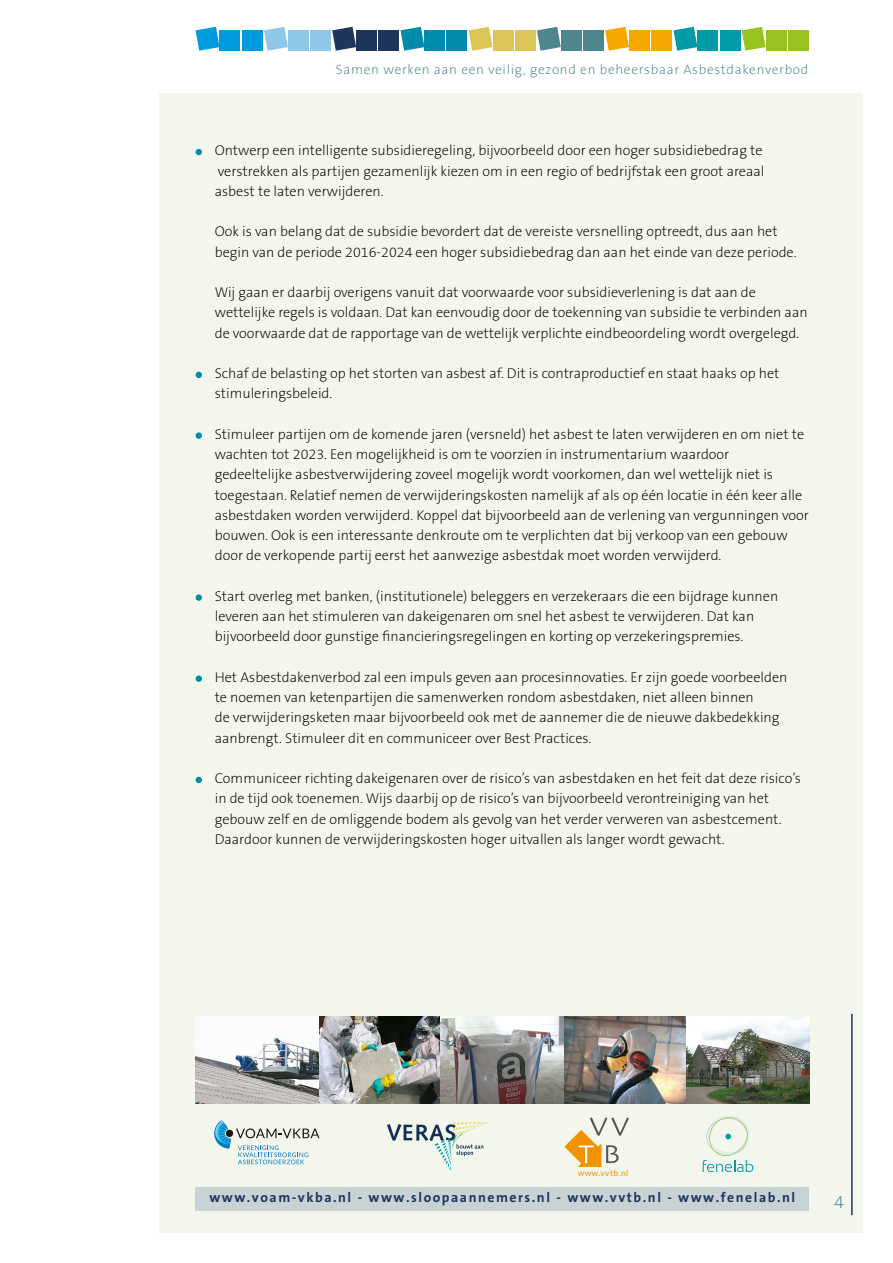
<style>
.page{position:relative;width:893px;height:1263px;background:#fff}
.page>*{position:absolute;margin:0;border:0;box-sizing:border-box;transform-origin:0 0}
.t1{font:200 18px "The Sans B2";color:#4e868e}
.t2{font:200 14.25px/20.2px "The Sans B2";color:#000}
.t3{font:700 13.8px "The Sans B7";letter-spacing:.11em;color:#1f355e}
.t4{font:200 13.5px "The Sans B2";letter-spacing:.05em;color:#4e868e}
.t5{font:8.55px "Lato";letter-spacing:.05em;color:#f39200}
</style>
<div class="page">
<div style="left:159px;top:94px;width:704px;height:1139px;background:#f2f6ec"></div>
<div style="left:196px;top:1187px;width:613px;height:24px;background:#c7d2d5"></div>
<svg style="left:214px;top:1120px;width:105px;height:44px"></svg>
<img style="left:196px;top:1016px;width:613px;height:87px">
<svg style="left:387px;top:1122px;width:102px;height:48px"></svg>
<svg style="left:564px;top:1117px;width:65px;height:50px"></svg>
<svg style="left:703px;top:1115px;width:50px;height:57px"></svg>
<svg style="left:196px;top:27px;width:24px;height:24px"></svg>
<div style="left:220px;top:30px;width:20px;height:21px;background:#009bde"></div>
<div style="left:242px;top:30px;width:20px;height:21px;background:#009bde"></div>
<svg style="left:264px;top:27px;width:24px;height:24px"></svg>
<div style="left:288px;top:30px;width:21px;height:21px;background:#8fc7e8"></div>
<div style="left:310px;top:30px;width:21px;height:21px;background:#8fc7e8"></div>
<svg style="left:332px;top:27px;width:24px;height:24px"></svg>
<div style="left:356px;top:30px;width:21px;height:21px;background:#1f355e"></div>
<div style="left:378px;top:30px;width:21px;height:21px;background:#1f355e"></div>
<svg style="left:400px;top:27px;width:24px;height:24px"></svg>
<div style="left:425px;top:30px;width:20px;height:21px;background:#008aab"></div>
<div style="left:447px;top:30px;width:20px;height:21px;background:#008aab"></div>
<svg style="left:469px;top:27px;width:24px;height:24px"></svg>
<div style="left:493px;top:30px;width:20px;height:21px;background:#dcc555"></div>
<div style="left:515px;top:30px;width:21px;height:21px;background:#dcc555"></div>
<svg style="left:537px;top:27px;width:24px;height:24px"></svg>
<div style="left:561px;top:30px;width:21px;height:21px;background:#4e868e"></div>
<div style="left:583px;top:30px;width:21px;height:21px;background:#4e868e"></div>
<svg style="left:605px;top:27px;width:24px;height:24px"></svg>
<div style="left:629px;top:30px;width:21px;height:21px;background:#f7a800"></div>
<div style="left:651px;top:30px;width:21px;height:21px;background:#f7a800"></div>
<svg style="left:673px;top:27px;width:24px;height:24px"></svg>
<div style="left:698px;top:30px;width:20px;height:21px;background:#009ba7"></div>
<div style="left:720px;top:30px;width:20px;height:21px;background:#009ba7"></div>
<svg style="left:742px;top:27px;width:24px;height:24px"></svg>
<div style="left:766px;top:30px;width:21px;height:21px;background:#98c21f"></div>
<div style="left:788px;top:30px;width:21px;height:21px;background:#98c21f"></div>
<hr style="left:851px;top:1014px;width:2px;height:201px;background:#1f355e">
<svg style="left:196px;top:149px;width:6px;height:6px"></svg>
<svg style="left:196px;top:372px;width:6px;height:6px"></svg>
<div style="left:196px;top:432px;width:6px;height:7px;background:#008aab;border-radius:50%"></div>
<div style="left:196px;top:594px;width:6px;height:7px;background:#008aab;border-radius:50%"></div>
<div style="left:196px;top:675px;width:6px;height:7px;background:#008aab;border-radius:50%"></div>
<svg style="left:196px;top:777px;width:6px;height:6px"></svg>
<p class="t4" style="left:336px;top:63px;width:474px">Samen werken aan een veilig, gezond en beheersbaar Asbestdakenverbod</p>
<p class="t2" style="left:215px;top:141px;width:551px">Ontwerp een intelligente subsidieregeling, bijvoorbeeld door een hoger subsidiebedrag te verstrekken als partijen gezamenlijk kiezen om in een regio of bedrijfstak een groot areaal asbest te laten verwijderen.</p>
<p class="t2" style="left:215px;top:222px;width:583px">Ook is van belang dat de subsidie bevordert dat de vereiste versnelling optreedt, dus aan het begin van de periode 2016-2024 een hoger subsidiebedrag dan aan het einde van deze periode.</p>
<p class="t2" style="left:215px;top:283px;width:594px">Wij gaan er daarbij overigens vanuit dat voorwaarde voor subsidieverlening is dat aan de wettelijke regels is voldaan. Dat kan eenvoudig door de toekenning van subsidie te verbinden aan de voorwaarde dat de rapportage van de wettelijk verplichte eindbeoordeling wordt overgelegd.</p>
<p class="t2" style="left:215px;top:364px;width:566px">Schaf de belasting op het storten van asbest af. Dit is contraproductief en staat haaks op het stimuleringsbeleid.</p>
<p class="t2" style="left:215px;top:425px;width:596px">Stimuleer partijen om de komende jaren (versneld) het asbest te laten verwijderen en om niet te wachten tot 2023. Een mogelijkheid is om te voorzien in instrumentarium waardoor gedeeltelijke asbestverwijdering zoveel mogelijk wordt voorkomen, dan wel wettelijk niet is toegestaan. Relatief nemen de verwijderingskosten namelijk af als op één locatie in één keer alle asbestdaken worden verwijderd. Koppel dat bijvoorbeeld aan de verlening van vergunningen voor bouwen. Ook is een interessante denkroute om te verplichten dat bij verkoop van een gebouw door de verkopende partij eerst het aanwezige asbestdak moet worden verwijderd.</p>
<p class="t2" style="left:215px;top:587px;width:565px">Start overleg met banken, (institutionele) beleggers en verzekeraars die een bijdrage kunnen leveren aan het stimuleren van dakeigenaren om snel het asbest te verwijderen. Dat kan bijvoorbeeld door gunstige financieringsregelingen en korting op verzekeringspremies.</p>
<p class="t2" style="left:215px;top:668px;width:574px">Het Asbestdakenverbod zal een impuls geven aan procesinnovaties. Er zijn goede voorbeelden te noemen van ketenpartijen die samenwerken rondom asbestdaken, niet alleen binnen<br>de verwijderingsketen maar bijvoorbeeld ook met de aannemer die de nieuwe dakbedekking aanbrengt. Stimuleer dit en communiceer over Best Practices.</p>
<p class="t2" style="left:215px;top:769px;width:588px">Communiceer richting dakeigenaren over de risico’s van asbestdaken en het feit dat deze risico’s in de tijd ook toenemen. Wijs daarbij op de risico’s van bijvoorbeeld verontreiniging van het gebouw zelf en de omliggende bodem als gevolg van het verder verweren van asbestcement.<br>Daardoor kunnen de verwijderingskosten hoger uitvallen als langer wordt gewacht.</p>
<p class="t5" style="left:578px;top:1168px;width:52px">www.vvtb.nl</p>
<p class="t3" style="left:209px;top:1190px;width:587px">www.voam-vkba.nl - www.sloopaannemers.nl - www.vvtb.nl - www.fenelab.nl</p>
<p class="t1" style="left:834px;top:1192px;width:11px">4</p>
</div>
